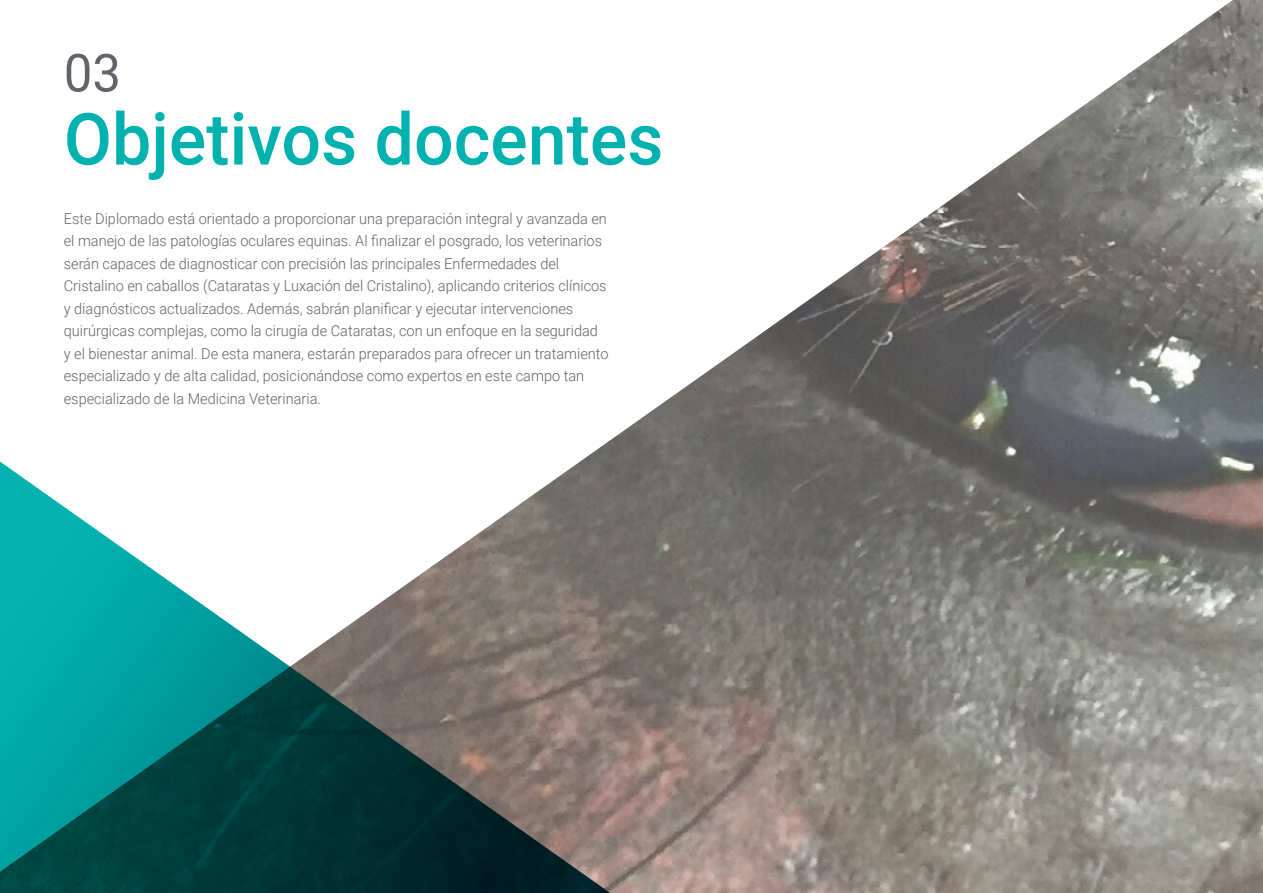
<style>
.page{position:relative;width:1263px;height:893px;background:#fff}
.page>*{position:absolute;margin:0;border:0;box-sizing:border-box;transform-origin:0 0}
.t1{font:500 72px "Roboto";color:#00b2af}
.t2{font:52.5px "Roboto";color:#61646a}
.t3{font:300 15px/22.5px "Roboto";color:#61646a}
</style>
<div class="page">
<img style="left:602px;top:0;width:661px;height:893px">
<svg style="left:0;top:446px;width:640px;height:447px"></svg>
<h2 class="t2" style="left:64px;top:36px;width:59px">03</h2>
<h1 class="t1" style="left:64px;top:89px;width:601px">Objetivos docentes</h1>
<p class="t3" style="left:64px;top:207px;width:546px">Este Diplomado está orientado a proporcionar una preparación integral y avanzada en el manejo de las patologías oculares equinas. Al finalizar el posgrado, los veterinarios serán capaces de diagnosticar con precisión las principales Enfermedades del Cristalino en caballos (Cataratas y Luxación del Cristalino), aplicando criterios clínicos y diagnósticos actualizados. Además, sabrán planificar y ejecutar intervenciones quirúrgicas complejas, como la cirugía de Cataratas, con un enfoque en la seguridad y el bienestar animal. De esta manera, estarán preparados para ofrecer un tratamiento especializado y de alta calidad, posicionándose como expertos en este campo tan especializado de la Medicina Veterinaria.</p>
</div>
